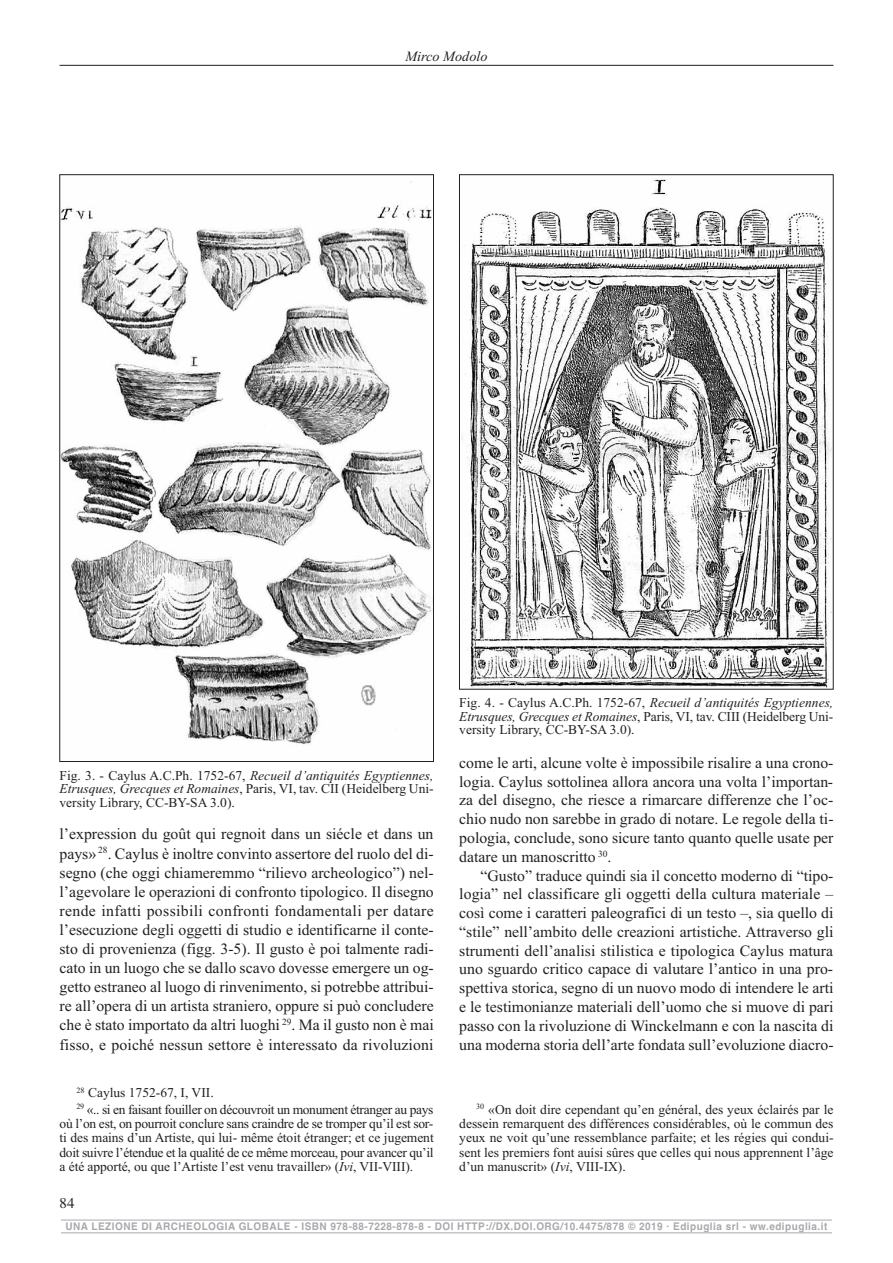
<style>
.page{position:relative;width:893px;height:1263px;background:#fff}
.page>*{position:absolute;margin:0;border:0;box-sizing:border-box;transform-origin:0 0}
.t1{font:15.75px/19px "Times New Roman";color:#231f20;text-align:justify}
.t2{font:15px "Times";color:#231f20}
.t3{font:italic 14.25px "Times New Roman";color:#231f20}
.t4{font:13.5px/14.2px "Times New Roman";letter-spacing:-.005em;color:#231f20;text-align:justify}
.t5{font:13.5px/16.4px "Times New Roman";letter-spacing:-.025em;color:#231f20}
.t6{font:700 10.5px "Helvetica";letter-spacing:.05em;color:#a8a9ad;scale:.95 1}
.s1{font-style:italic}
</style>
<div class="page">
<hr style="left:61px;top:1220px;width:771px;height:1px;background:#a8a9ad">
<hr style="left:61px;top:1232px;width:771px;height:1px;background:#a8a9ad">
<hr style="left:60px;top:65px;width:773px;height:1px;background:#231f20">
<img style="left:62px;top:181px;width:370px;height:564px">
<img style="left:461px;top:179px;width:370px;height:508px">
<p class="t3" style="left:405px;top:48px;width:84px">Mirco Modolo</p>
<p class="t4" style="left:60px;top:768px;width:376px;line-height:13.5px">Fig. 3. - Caylus A.C.Ph. 1752-67, <span class="s1">Recueil d’antiquités Egyptiennes, Etrusques, Grecques et Romaines</span>, Paris, VI, tav. CII (Heidelberg Uni&shy;versity Library, CC-BY-SA 3.0).</p>
<p class="t1" style="left:59px;top:824px;width:376px">l’expression du goût qui regnoit dans un siécle et dans un pays» <sup>28</sup>. Caylus è inoltre convinto assertore del ruolo del di&shy;segno (che oggi chiameremmo “rilievo archeologico”) nel&shy;l’agevolare le operazioni di confronto tipologico. Il disegno rende infatti possibili confronti fondamentali per datare l’esecuzione degli oggetti di studio e identificarne il conte&shy;sto di provenienza (figg. 3-5). Il gusto è poi talmente radi&shy;cato in un luogo che se dallo scavo dovesse emergere un og&shy;getto estraneo al luogo di rinvenimento, si potrebbe attribui&shy;re all’opera di un artista straniero, oppure si può concludere che è stato importato da altri luoghi <sup>29</sup>. Ma il gusto non è mai fisso, e poiché nessun settore è interessato da rivoluzioni</p>
<p class="t5" style="left:77px;top:1084px;width:358px"><sup>28</sup> Caylus 1752-67, I, VII.<br><sup>29</sup> «.. si en faisant fouiller on découvroit un monument étranger au pays</p>
<p class="t4" style="left:60px;top:1116px;width:376px">où l’on est, on pourroit conclure sans craindre de se tromper qu’il est sor&shy;ti des mains d’un Artiste, qui lui- même étoit étranger; et ce jugement doit suivre l’étendue et la qualité de ce même morceau, pour avancer qu’il a été apporté, ou que l’Artiste l’est venu travailler» (<span class="s1">Ivi</span>, VII-VIII).</p>
<p class="t2" style="left:60px;top:1194px;width:16px">84</p>
<p class="t4" style="left:459px;top:696px;width:376px;line-height:13.5px">Fig. 4. - Caylus A.C.Ph. 1752-67, <span class="s1">Recueil d’antiquités Egyptiennes, Etrusques, Grecques et Romaines</span>, Paris, VI, tav. CIII (Heidelberg Uni&shy;versity Library, CC-BY-SA 3.0).</p>
<p class="t1" style="left:459px;top:753px;width:376px">come le arti, alcune volte è impossibile risalire a una crono-</p>
<p class="t1" style="left:459px;top:772px;width:375px">logia. Caylus sottolinea allora ancora una volta l’importan-</p>
<p class="t1" style="left:459px;top:790px;width:376px">za del disegno, che riesce a rimarcare differenze che l’oc-</p>
<p class="t1" style="left:459px;top:809px;width:376px">chio nudo non sarebbe in grado di notare. Le regole della ti-</p>
<p class="t1" style="left:459px;top:828px;width:376px">pologia, conclude, sono sicure tanto quanto quelle usate per</p>
<p class="t1" style="left:459px;top:847px;width:154px">datare un manoscritto <sup>30</sup>.</p>
<p class="t1" style="left:480px;top:865px;width:354px">“Gusto” traduce quindi sia il concetto moderno di “tipo-</p>
<p class="t1" style="left:459px;top:884px;width:376px">logia” nel classificare gli oggetti della cultura materiale –</p>
<p class="t1" style="left:459px;top:903px;width:376px">così come i caratteri paleografici di un testo –, sia quello di</p>
<p class="t1" style="left:459px;top:922px;width:376px">“stile” nell’ambito delle creazioni artistiche. Attraverso gli</p>
<p class="t1" style="left:459px;top:941px;width:375px">strumenti dell’analisi stilistica e tipologica Caylus matura</p>
<p class="t1" style="left:459px;top:959px;width:375px">uno sguardo critico capace di valutare l’antico in una pro-</p>
<p class="t1" style="left:459px;top:978px;width:376px">spettiva storica, segno di un nuovo modo di intendere le arti</p>
<p class="t1" style="left:459px;top:997px;width:376px">e le testimonianze materiali dell’uomo che si muove di pari</p>
<p class="t1" style="left:459px;top:1016px;width:376px">passo con la rivoluzione di Winckelmann e con la nascita di</p>
<p class="t1" style="left:459px;top:1034px;width:376px">una moderna storia dell’arte fondata sull’evoluzione diacro-</p>
<p class="t4" style="left:459px;top:1102px;width:376px;text-indent:17px"><sup>30</sup> «On doit dire cependant qu’en général, des yeux éclairés par le dessein remarquent des différences considérables, où le commun des yeux ne voit qu’une ressemblance parfaite; et les régies qui condui&shy;sent les premiers font auísi sûres que celles qui nous apprennent l’âge d’un manuscrit» (<span class="s1">Ivi</span>, VIII-IX).</p>
<p class="t6" style="left:66px;top:1220px;width:803px">UNA LEZIONE DI ARCHEOLOGIA GLOBALE - ISBN 978-88-7228-878-8 - DOI HTTP://DX.DOI.ORG/10.4475/878 © 2019 · Edipuglia srl - ww.edipuglia.it</p>
</div>
